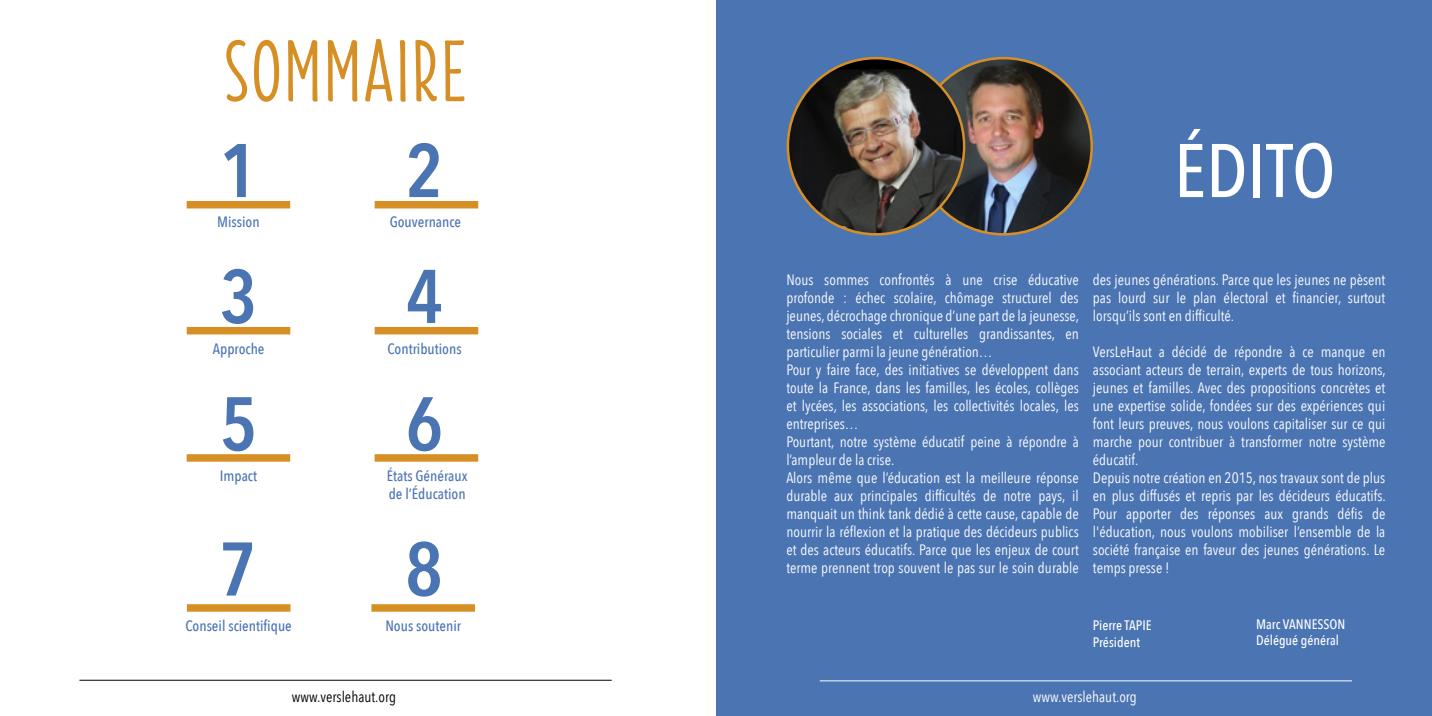
<style>
.page{position:relative;width:1432px;height:716px;background:#fff}
.page>*{position:absolute;margin:0;border:0;box-sizing:border-box;transform-origin:0 0}
.t1{font:90px "Florence";letter-spacing:.02em;color:#d68f24}
.t2{font:500 75px "Avenir Next Condensed";color:#fff}
.t3{font:15px/18px "Avenir Next Condensed";color:#fff}
.t4{font:500 15px/18px "Avenir Next Condensed";color:#4b74b3}
.t5{font:15px "Avenir Next Condensed";color:#000}
.t6{font:500 13.75px/16.5px "Avenir Next Condensed";color:#fff}
</style>
<div class="page">
<div style="left:187px;top:201px;width:103px;height:7px;background:#d68f24"></div>
<div style="left:187px;top:327px;width:103px;height:7px;background:#d68f24"></div>
<div style="left:187px;top:454px;width:103px;height:8px;background:#d68f24"></div>
<div style="left:187px;top:604px;width:103px;height:7px;background:#d68f24"></div>
<div style="left:375px;top:201px;width:103px;height:7px;background:#d68f24"></div>
<div style="left:375px;top:327px;width:103px;height:7px;background:#d68f24"></div>
<div style="left:374px;top:454px;width:104px;height:8px;background:#d68f24"></div>
<div style="left:371px;top:604px;width:104px;height:7px;background:#d68f24"></div>
<hr style="left:79px;top:680px;width:532px;height:1px;background:#000">
<svg style="left:223px;top:542px;width:29px;height:53px"></svg>
<svg style="left:408px;top:541px;width:32px;height:55px"></svg>
<svg style="left:224px;top:144px;width:22px;height:53px"></svg>
<svg style="left:222px;top:269px;width:31px;height:55px"></svg>
<svg style="left:408px;top:270px;width:33px;height:53px"></svg>
<svg style="left:223px;top:397px;width:30px;height:54px"></svg>
<svg style="left:409px;top:397px;width:31px;height:54px"></svg>
<svg style="left:409px;top:143px;width:30px;height:54px"></svg>
<div style="left:716px;top:0;width:715px;height:716px;background:#4b74b3"></div>
<img style="left:915px;top:58px;width:176px;height:176px;border-radius:88px">
<svg style="left:788px;top:58px;width:176px;height:176px"></svg>
<img style="left:789px;top:69px;width:172px;height:165px">
<hr style="left:819px;top:680px;width:533px;height:1px;background:#fff">
<h1 class="t1" style="left:224px;top:-2px;width:243px">SOMMAIRE</h1>
<p class="t4" style="left:217px;top:213px;width:44px">Mission</p>
<p class="t4" style="left:390px;top:213px;width:73px">Gouvernance</p>
<p class="t4" style="left:213px;top:339px;width:53px">Approche</p>
<p class="t4" style="left:387px;top:339px;width:76px">Contributions</p>
<p class="t4" style="left:220px;top:467px;width:39px">Impact</p>
<p class="t4" style="left:387px;top:467px;width:82px">États Généraux de l’Éducation</p>
<p class="t4" style="left:185px;top:617px;width:108px">Conseil scientifique</p>
<p class="t4" style="left:385px;top:617px;width:77px">Nous soutenir</p>
<p class="t5" style="left:292px;top:684px;width:106px">www.verslehaut.org</p>
<h2 class="t2" style="left:1174px;top:125px;width:163px">ÉDITO</h2>
<p class="t3" style="left:786px;top:270px;width:294px">Nous sommes confrontés à une crise éducative profonde : échec scolaire, chômage structurel des jeunes, décrochage chronique d’une part de la jeunesse, tensions sociales et culturelles grandissantes, en particulier parmi la jeune génération…<br>Pour y faire face, des initiatives se développent dans toute la France, dans les familles, les écoles, collèges et lycées, les associations, les collectivités locales, les entreprises…<br>Pourtant, notre système éducatif peine à répondre à l’ampleur de la crise.<br>Alors même que l’éducation est la meilleure réponse durable aux principales difficultés de notre pays, il manquait un think tank dédié à cette cause, capable de nourrir la réflexion et la pratique des décideurs publics et des acteurs éducatifs. Parce que les enjeux de court terme prennent trop souvent le pas sur le soin durable</p>
<p class="t3" style="left:1093px;top:270px;width:294px;text-align:justify">des jeunes générations. Parce que les jeunes ne pèsent pas lourd sur le plan électoral et financier, surtout lorsqu’ils sont en difficulté.</p>
<p class="t3" style="left:1093px;top:342px;width:294px">VersLeHaut a décidé de répondre à ce manque en associant acteurs de terrain, experts de tous horizons, jeunes et familles. Avec des propositions concrètes et une expertise solide, fondées sur des expériences qui font leurs preuves, nous voulons capitaliser sur ce qui marche pour contribuer à transformer notre système éducatif.<br>Depuis notre création en 2015, nos travaux sont de plus en plus diffusés et repris par les décideurs éducatifs.<br>Pour apporter des réponses aux grands défis de l'éducation, nous voulons mobiliser l’ensemble de la société française en faveur des jeunes générations. Le temps presse !</p>
<p class="t6" style="left:1093px;top:617px;width:60px">Pierre TAPIE<br>Président</p>
<p class="t6" style="left:1256px;top:615px;width:91px">Marc VANNESSON<br>Délégué général</p>
<p class="t3" style="left:1032px;top:687px;width:106px">www.verslehaut.org</p>
</div>
